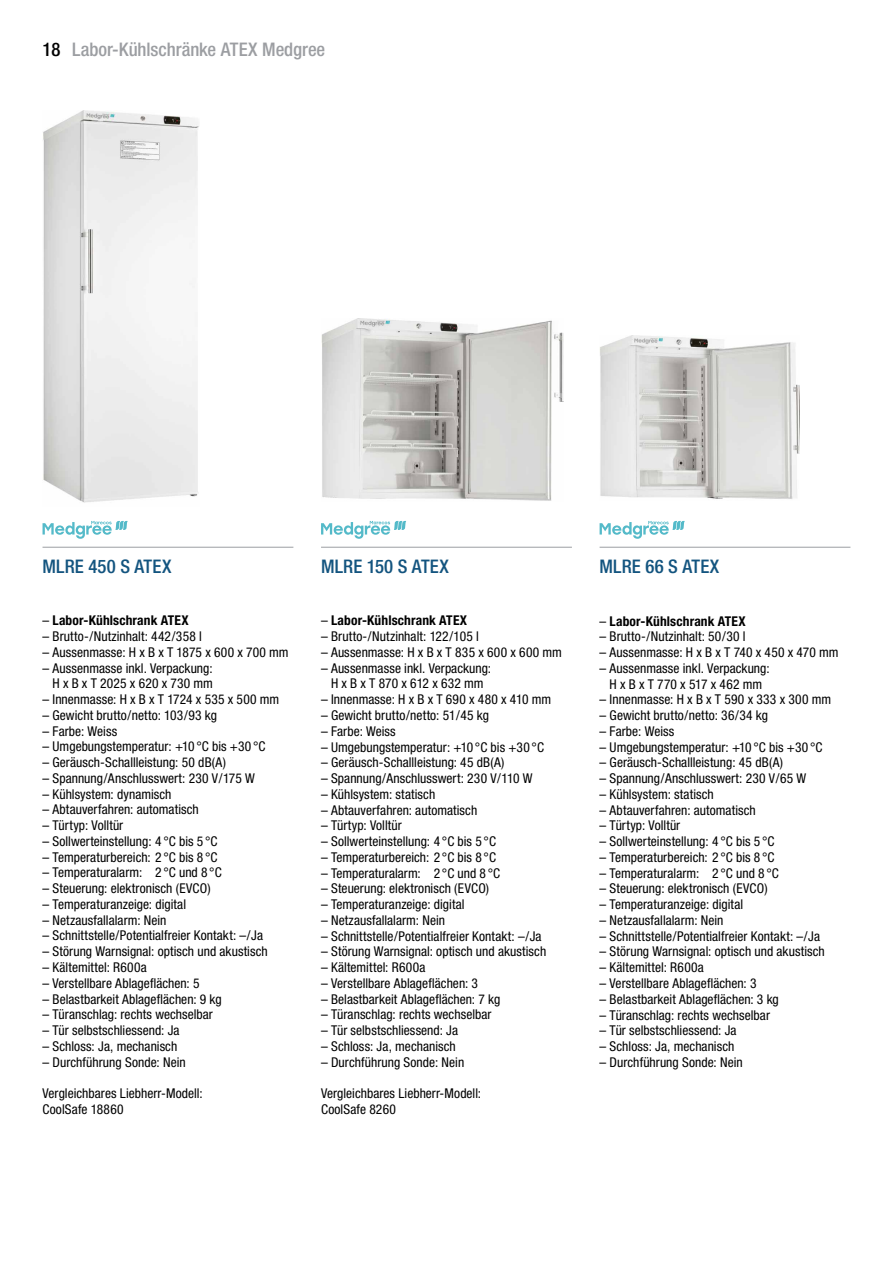
<style>
.page{position:relative;width:893px;height:1263px;background:#fff}
.page>*{position:absolute;margin:0;border:0;box-sizing:border-box;transform-origin:0 0}
.t1{font:500 condensed 18.75px "Helvetica Neue LT Std";letter-spacing:.01em;color:#13547f}
.t2{font:500 condensed 18.75px "Helvetica Neue LT Std";color:#9c9ea2}
.t3{font:500 condensed 18.75px "Helvetica Neue LT Std";color:#000}
.t4{font:condensed 13.5px/15.8px "Helvetica Neue LT Std";letter-spacing:.005em;color:#000}
.t5{font:700 condensed 13.5px "Helvetica Neue LT Std";letter-spacing:.01em;color:#000}
.s1{font-weight:400}
</style>
<div class="page">
<img style="left:43px;top:111px;width:156px;height:392px">
<img style="left:321px;top:319px;width:242px;height:182px">
<img style="left:600px;top:336px;width:199px;height:163px">
<svg style="left:43px;top:521px;width:85px;height:18px"></svg>
<svg style="left:321px;top:521px;width:85px;height:18px"></svg>
<svg style="left:600px;top:521px;width:85px;height:18px"></svg>
<hr style="left:43px;top:547px;width:250px;height:1px;background:#9c9ea2">
<hr style="left:321px;top:547px;width:251px;height:1px;background:#9c9ea2">
<hr style="left:600px;top:547px;width:250px;height:1px;background:#9c9ea2">
<h1 class="t3" style="left:43px;top:38px;width:20px">18</h1>
<h1 class="t2" style="left:72px;top:38px;width:255px">Labor-Kühlschränke ATEX Medgree</h1>
<h1 class="t1" style="left:43px;top:555px;width:130px">MLRE 450 S ATEX</h1>
<h1 class="t1" style="left:321px;top:555px;width:129px">MLRE 150 S ATEX</h1>
<h1 class="t1" style="left:600px;top:555px;width:121px">MLRE 66 S ATEX</h1>
<p class="t5" style="left:43px;top:612px;width:148px"><span class="s1">–</span> Labor-Kühlschrank ATEX</p>
<p class="t4" style="left:43px;top:628px;width:161px">– Brutto-/Nutzinhalt: 442/358 l</p>
<p class="t4" style="left:43px;top:644px;width:248px">– Aussenmasse: H x B x T 1875 x 600 x 700 mm</p>
<p class="t4" style="left:43px;top:660px;width:172px;text-align:right">– Aussenmasse inkl. Verpackung:<br>H x B x T 2025 x 620 x 730 mm</p>
<p class="t4" style="left:43px;top:691px;width:238px">– Innenmasse: H x B x T 1724 x 535 x 500 mm</p>
<p class="t4" style="left:43px;top:707px;width:176px">– Gewicht brutto/netto: 103/93 kg</p>
<p class="t4" style="left:43px;top:723px;width:76px">– Farbe: Weiss</p>
<p class="t4" style="left:43px;top:739px;width:225px">– Umgebungstemperatur: +10 °C bis +30 °C</p>
<p class="t4" style="left:43px;top:754px;width:185px">– Geräusch-Schallleistung: 50 dB(A)</p>
<p class="t4" style="left:43px;top:770px;width:214px">– Spannung/Anschlusswert: 230 V/175 W</p>
<p class="t4" style="left:43px;top:786px;width:130px">– Kühlsystem: dynamisch</p>
<p class="t4" style="left:43px;top:802px;width:158px">– Abtauverfahren: automatisch</p>
<p class="t4" style="left:43px;top:817px;width:82px">– Türtyp: Volltür</p>
<p class="t4" style="left:43px;top:833px;width:176px">– Sollwerteinstellung: 4 °C bis 5 °C</p>
<p class="t4" style="left:43px;top:849px;width:176px">– Temperaturbereich: 2 °C bis 8 °C</p>
<p class="t4" style="left:43px;top:865px;width:181px">– Temperaturalarm: 2 °C und 8 °C</p>
<p class="t4" style="left:43px;top:880px;width:170px">– Steuerung: elektronisch (EVCO)</p>
<p class="t4" style="left:43px;top:896px;width:145px">– Temperaturanzeige: digital</p>
<p class="t4" style="left:43px;top:912px;width:125px">– Netzausfallalarm: Nein</p>
<p class="t4" style="left:43px;top:928px;width:222px">– Schnittstelle/Potentialfreier Kontakt: –/Ja</p>
<p class="t4" style="left:43px;top:943px;width:227px">– Störung Warnsignal: optisch und akustisch</p>
<p class="t4" style="left:43px;top:959px;width:106px">– Kältemittel: R600a</p>
<p class="t4" style="left:43px;top:975px;width:159px">– Verstellbare Ablageflächen: 5</p>
<p class="t4" style="left:43px;top:991px;width:181px">– Belastbarkeit Ablageflächen: 9 kg</p>
<p class="t4" style="left:43px;top:1006px;width:172px">– Türanschlag: rechts wechselbar</p>
<p class="t4" style="left:43px;top:1022px;width:139px">– Tür selbstschliessend: Ja</p>
<p class="t4" style="left:43px;top:1038px;width:136px">– Schloss: Ja, mechanisch</p>
<p class="t4" style="left:43px;top:1054px;width:145px">– Durchführung Sonde: Nein</p>
<p class="t4" style="left:43px;top:1085px;width:162px">Vergleichbares Liebherr-Modell:<br>CoolSafe 18860</p>
<p class="t5" style="left:321px;top:612px;width:148px"><span class="s1">–</span> Labor-Kühlschrank ATEX</p>
<p class="t4" style="left:321px;top:628px;width:159px">– Brutto-/Nutzinhalt: 122/105 l</p>
<p class="t4" style="left:321px;top:644px;width:242px">– Aussenmasse: H x B x T 835 x 600 x 600 mm</p>
<p class="t4" style="left:321px;top:660px;width:172px;text-align:center">– Aussenmasse inkl. Verpackung:<br>H x B x T 870 x 612 x 632 mm</p>
<p class="t4" style="left:321px;top:691px;width:232px">– Innenmasse: H x B x T 690 x 480 x 410 mm</p>
<p class="t4" style="left:321px;top:707px;width:170px">– Gewicht brutto/netto: 51/45 kg</p>
<p class="t4" style="left:321px;top:723px;width:76px">– Farbe: Weiss</p>
<p class="t4" style="left:321px;top:739px;width:225px">– Umgebungstemperatur: +10 °C bis +30 °C</p>
<p class="t4" style="left:321px;top:754px;width:185px">– Geräusch-Schallleistung: 45 dB(A)</p>
<p class="t4" style="left:321px;top:770px;width:213px">– Spannung/Anschlusswert: 230 V/110 W</p>
<p class="t4" style="left:321px;top:786px;width:116px">– Kühlsystem: statisch</p>
<p class="t4" style="left:321px;top:802px;width:158px">– Abtauverfahren: automatisch</p>
<p class="t4" style="left:321px;top:817px;width:82px">– Türtyp: Volltür</p>
<p class="t4" style="left:321px;top:833px;width:176px">– Sollwerteinstellung: 4 °C bis 5 °C</p>
<p class="t4" style="left:321px;top:849px;width:176px">– Temperaturbereich: 2 °C bis 8 °C</p>
<p class="t4" style="left:321px;top:865px;width:181px">– Temperaturalarm: 2 °C und 8 °C</p>
<p class="t4" style="left:321px;top:880px;width:170px">– Steuerung: elektronisch (EVCO)</p>
<p class="t4" style="left:321px;top:896px;width:145px">– Temperaturanzeige: digital</p>
<p class="t4" style="left:321px;top:912px;width:125px">– Netzausfallalarm: Nein</p>
<p class="t4" style="left:321px;top:928px;width:222px">– Schnittstelle/Potentialfreier Kontakt: –/Ja</p>
<p class="t4" style="left:321px;top:944px;width:227px">– Störung Warnsignal: optisch und akustisch</p>
<p class="t4" style="left:321px;top:959px;width:106px">– Kältemittel: R600a</p>
<p class="t4" style="left:321px;top:975px;width:159px">– Verstellbare Ablageflächen: 3</p>
<p class="t4" style="left:321px;top:991px;width:181px">– Belastbarkeit Ablageflächen: 7 kg</p>
<p class="t4" style="left:321px;top:1007px;width:172px">– Türanschlag: rechts wechselbar</p>
<p class="t4" style="left:321px;top:1022px;width:139px">– Tür selbstschliessend: Ja</p>
<p class="t4" style="left:321px;top:1038px;width:136px">– Schloss: Ja, mechanisch</p>
<p class="t4" style="left:321px;top:1054px;width:145px">– Durchführung Sonde: Nein</p>
<p class="t4" style="left:321px;top:1085px;width:162px">Vergleichbares Liebherr-Modell:<br>CoolSafe 8260</p>
<p class="t5" style="left:600px;top:613px;width:148px"><span class="s1">–</span> Labor-Kühlschrank ATEX</p>
<p class="t4" style="left:600px;top:629px;width:148px">– Brutto-/Nutzinhalt: 50/30 l</p>
<p class="t4" style="left:600px;top:644px;width:241px">– Aussenmasse: H x B x T 740 x 450 x 470 mm</p>
<p class="t4" style="left:600px;top:660px;width:172px;text-align:center">– Aussenmasse inkl. Verpackung:<br>H x B x T 770 x 517 x 462 mm</p>
<p class="t4" style="left:600px;top:692px;width:233px">– Innenmasse: H x B x T 590 x 333 x 300 mm</p>
<p class="t4" style="left:600px;top:707px;width:170px">– Gewicht brutto/netto: 36/34 kg</p>
<p class="t4" style="left:600px;top:723px;width:76px">– Farbe: Weiss</p>
<p class="t4" style="left:600px;top:739px;width:225px">– Umgebungstemperatur: +10 °C bis +30 °C</p>
<p class="t4" style="left:600px;top:755px;width:185px">– Geräusch-Schallleistung: 45 dB(A)</p>
<p class="t4" style="left:600px;top:770px;width:208px">– Spannung/Anschlusswert: 230 V/65 W</p>
<p class="t4" style="left:600px;top:786px;width:116px">– Kühlsystem: statisch</p>
<p class="t4" style="left:600px;top:802px;width:158px">– Abtauverfahren: automatisch</p>
<p class="t4" style="left:600px;top:818px;width:82px">– Türtyp: Volltür</p>
<p class="t4" style="left:600px;top:833px;width:176px">– Sollwerteinstellung: 4 °C bis 5 °C</p>
<p class="t4" style="left:600px;top:849px;width:176px">– Temperaturbereich: 2 °C bis 8 °C</p>
<p class="t4" style="left:600px;top:865px;width:181px">– Temperaturalarm: 2 °C und 8 °C</p>
<p class="t4" style="left:599px;top:881px;width:170px">– Steuerung: elektronisch (EVCO)</p>
<p class="t4" style="left:599px;top:896px;width:145px">– Temperaturanzeige: digital</p>
<p class="t4" style="left:599px;top:912px;width:125px">– Netzausfallalarm: Nein</p>
<p class="t4" style="left:599px;top:928px;width:222px">– Schnittstelle/Potentialfreier Kontakt: –/Ja</p>
<p class="t4" style="left:599px;top:944px;width:227px">– Störung Warnsignal: optisch und akustisch</p>
<p class="t4" style="left:599px;top:959px;width:106px">– Kältemittel: R600a</p>
<p class="t4" style="left:599px;top:975px;width:159px">– Verstellbare Ablageflächen: 3</p>
<p class="t4" style="left:599px;top:991px;width:181px">– Belastbarkeit Ablageflächen: 3 kg</p>
<p class="t4" style="left:599px;top:1007px;width:172px">– Türanschlag: rechts wechselbar</p>
<p class="t4" style="left:599px;top:1022px;width:139px">– Tür selbstschliessend: Ja</p>
<p class="t4" style="left:599px;top:1038px;width:136px">– Schloss: Ja, mechanisch</p>
<p class="t4" style="left:599px;top:1054px;width:145px">– Durchführung Sonde: Nein</p>
</div>
